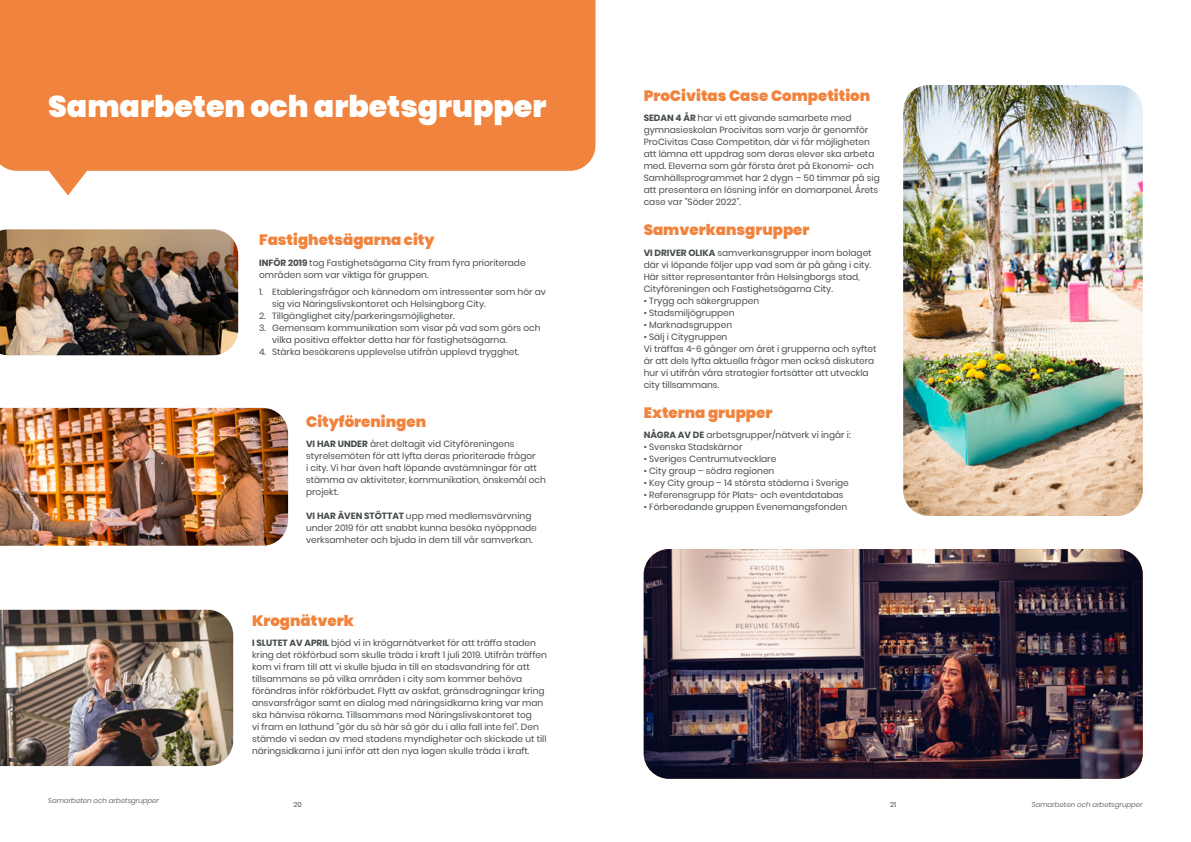
<style>
.page{position:relative;width:1191px;height:842px;background:#fff}
.page>*{position:absolute;margin:0;border:0;box-sizing:border-box;transform-origin:0 0}
.t1{font:900 30px "Poppins";color:#fff}
.t2{font:900 15px "Poppins";color:#f0833d}
.t3{font:9px/12px "Poppins";color:#474d4e}
.t4{font:italic 300 7px "Poppins";color:#474d4e}
.t5{font:7px "Poppins";color:#474d4e}
.s1{font-weight:700}
</style>
<div class="page">
<div style="left:0;top:0;width:595px;height:171px;background:#f0833d"></div>
<img style="left:0;top:408px;width:288px;height:138px">
<img style="left:0;top:229px;width:238px;height:126px">
<img style="left:0;top:610px;width:233px;height:156px">
<img style="left:643px;top:549px;width:499px;height:230px">
<img style="left:903px;top:85px;width:239px;height:431px">
<svg style="left:48px;top:170px;width:40px;height:25px"></svg>
<h1 class="t1" style="left:48px;top:89px;width:500px">Samarbeten och arbetsgrupper</h1>
<h2 class="t2" style="left:259px;top:231px;width:177px">Fastighetsägarna city</h2>
<p class="t3" style="left:259px;top:256px;width:268px"><span class="s1">INFÖR 2019</span> tog Fastighetsägarna City fram fyra prioriterade områden som var viktiga för gruppen.</p>
<p class="t3" style="left:272px;top:286px;width:275px;text-indent:-13px">1. Etableringsfrågor och kännedom om intressenter som hör av sig via Näringslivskontoret och Helsingborg City.</p>
<p class="t3" style="left:259px;top:310px;width:197px">2. Tillgänglighet city/parkeringsmöjligheter.</p>
<p class="t3" style="left:272px;top:322px;width:270px;text-indent:-13px">3. Gemensam kommunikation som visar på vad som görs och vilka positiva effekter detta har för fastighetsägarna.</p>
<p class="t3" style="left:259px;top:346px;width:262px">4. Stärka besökarens upplevelse utifrån upplevd trygghet.</p>
<h2 class="t2" style="left:306px;top:413px;width:122px">Cityföreningen</h2>
<p class="t3" style="left:306px;top:438px;width:241px"><span class="s1">VI HAR UNDER</span> året deltagit vid Cityföreningens styrelsemöten för att lyfta deras prioriterade frågor<br>i city. Vi har även haft löpande avstämningar för att stämma av aktiviteter, kommunikation, önskemål och projekt.</p>
<p class="t3" style="left:306px;top:510px;width:232px"><span class="s1">VI HAR ÄVEN STÖTTAT</span> upp med medlemsvärvning under 2019 för att snabbt kunna besöka nyöppnade verksamheter och bjuda in dem till vår samverkan.</p>
<h2 class="t2" style="left:252px;top:612px;width:103px">Krognätverk</h2>
<p class="t3" style="left:252px;top:637px;width:296px"><span class="s1">I SLUTET AV APRIL</span> bjöd vi in krögarnätverket för att träffa staden kring det rökförbud som skulle träda i kraft 1 juli 2019. Utifrån träffen kom vi fram till att vi skulle bjuda in till en stadsvandring för att tillsammans se på vilka områden i city som kommer behöva förändras inför rökförbudet. Flytt av askfat, gränsdragningar kring ansvarsfrågor samt en dialog med näringsidkarna kring var man ska hänvisa rökarna. Tillsammans med Näringslivskontoret tog<br>vi fram en lathund ”gör du så här så gör du i alla fall inte fel”. Den stämde vi sedan av med stadens myndigheter och skickade ut till näringsidkarna i juni inför att den nya lagen skulle träda i kraft.</p>
<h2 class="t2" style="left:643px;top:87px;width:228px">ProCivitas Case Competition</h2>
<p class="t3" style="left:643px;top:112px;width:237px"><span class="s1">SEDAN 4 ÅR</span> har vi ett givande samarbete med gymnasieskolan Procivitas som varje år genomför ProCivitas Case Competiton, där vi får möjligheten att lämna ett uppdrag som deras elever ska arbeta med. Eleverna som går första året på Ekonomi- och Samhällsprogrammet har 2 dygn – 50 timmar på sig att presentera en lösning inför en domarpanel. Årets case var ”Söder 2022”.</p>
<h2 class="t2" style="left:643px;top:221px;width:167px">Samverkansgrupper</h2>
<p class="t3" style="left:643px;top:247px;width:229px"><span class="s1">VI DRIVER OLIKA</span> samverkansgrupper inom bolaget där vi löpande följer upp vad som är på gång i city.<br>Här sitter representanter från Helsingborgs stad, Cityföreningen och Fastighetsägarna City.</p>
<p class="t3" style="left:643px;top:295px;width:117px">• Trygg och säkergruppen</p>
<p class="t3" style="left:643px;top:307px;width:92px">• Stadsmiljögruppen</p>
<p class="t3" style="left:643px;top:319px;width:90px">• Marknadsgruppen</p>
<p class="t3" style="left:643px;top:331px;width:234px">• Sälj i Citygruppen<br>Vi träffas 4-6 gånger om året i grupperna och syftet är att dels lyfta aktuella frågor men också diskutera hur vi utifrån våra strategier fortsätter att utveckla city tillsammans.</p>
<h2 class="t2" style="left:643px;top:404px;width:130px">Externa grupper</h2>
<p class="t3" style="left:643px;top:429px;width:208px"><span class="s1">NÅGRA AV DE</span> arbetsgrupper/nätverk vi ingår i:</p>
<p class="t3" style="left:643px;top:441px;width:100px">• Svenska Stadskärnor</p>
<p class="t3" style="left:643px;top:453px;width:134px">• Sveriges Centrumutvecklare</p>
<p class="t3" style="left:643px;top:465px;width:132px">• City group – södra regionen</p>
<p class="t3" style="left:643px;top:477px;width:207px">• Key City group – 14 största städerna i Sverige</p>
<p class="t3" style="left:643px;top:489px;width:201px">• Referensgrupp för Plats- och eventdatabas</p>
<p class="t3" style="left:643px;top:501px;width:205px">• Förberedande gruppen Evenemangsfonden</p>
<p class="t4" style="left:48px;top:797px;width:112px">Samarbeten och arbetsgrupper</p>
<p class="t5" style="left:294px;top:800px;width:10px">20</p>
<p class="t5" style="left:890px;top:800px;width:7px">21</p>
<p class="t4" style="left:1031px;top:800px;width:112px">Samarbeten och arbetsgrupper</p>
</div>
